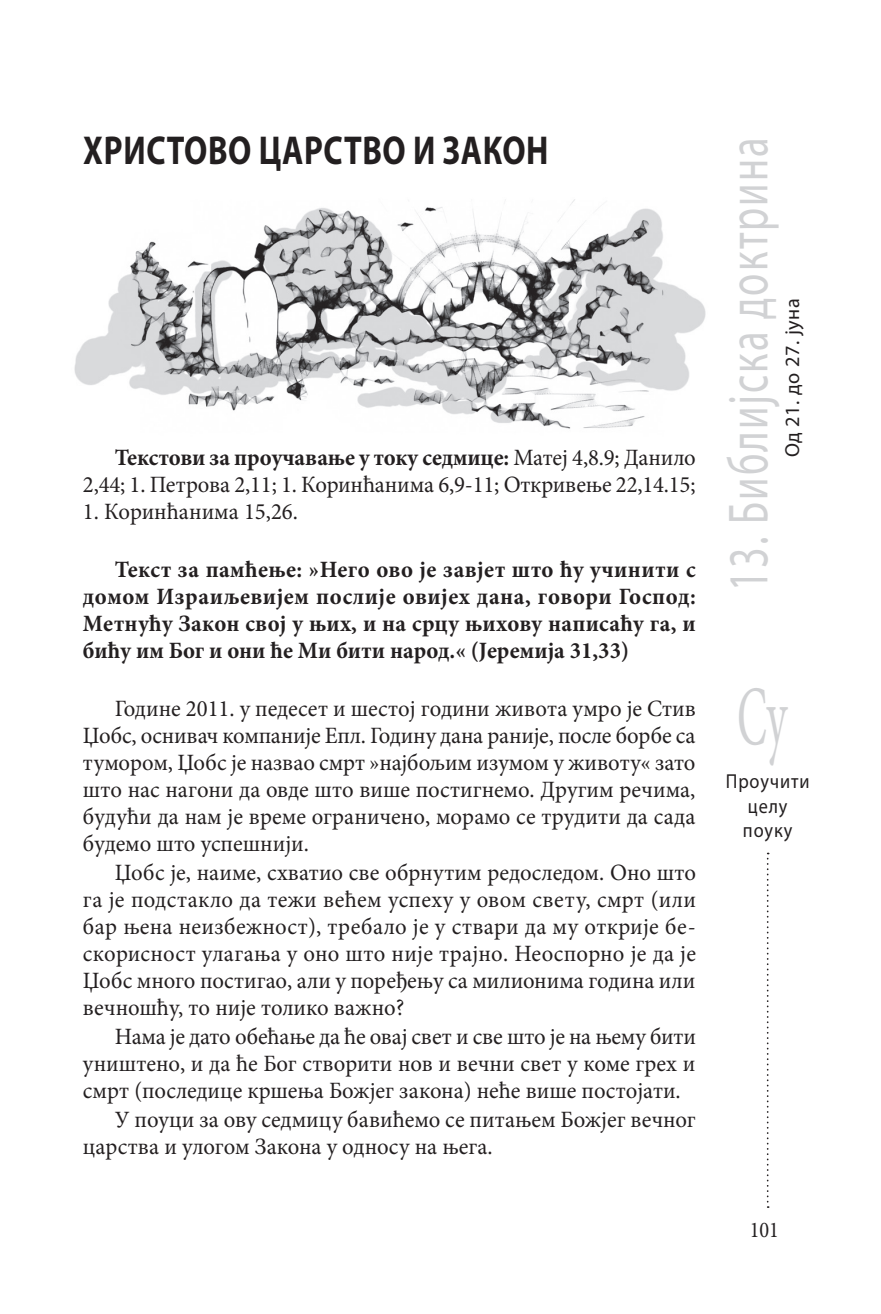
<style>
.page{position:relative;width:881px;height:1314px;background:#fff}
.page>*{position:absolute;margin:0;border:0;box-sizing:border-box;transform-origin:0 0}
.t1{font:84.38px "G Minion Pro";color:#d1d2d4;scale:.53 1}
.t2{font:56.7px "Myriad Pro";letter-spacing:.05em;color:#d1d2d4;scale:.71 1}
.t3{font:700 40.5px "Myriad Pro";letter-spacing:.02em;color:#231f20;scale:.8 1}
.t4{font:23.4px/27px "G Minion Pro";color:#231f20;text-align:right}
.t5{font:700 23.4px/27px "G Minion Pro";color:#231f20;text-align:justify}
.t6{font:22.5px "G Minion Pro";color:#231f20;scale:.9 1}
.t7{font:20.25px/24.3px "Myriad Pro";letter-spacing:.045em;color:#231f20;text-align:center;scale:.9 1}
.t8{font:20.25px "Myriad Pro";letter-spacing:.045em;color:#231f20}
.s1{font-weight:700}
</style>
<div class="page">
<svg style="left:766px;top:853px;width:2px;height:355px"></svg>
<img style="left:74px;top:199px;width:632px;height:230px">
<h3 class="t3" style="left:83px;top:124px;width:155px">Христово</h3>
<h3 class="t3" style="left:258px;top:124px;width:364px">царство и Закон</h3>
<p class="t4" style="left:83px;top:444px;width:614px"><span class="s1">Текстови за проучавање у току седмице:</span> Матеј 4,8.9; Данило<br>2,44; 1. Петрова 2,11; 1. Коринћанима 6,9-11; Откривење 22,14.15;</p>
<p class="t4" style="left:83px;top:498px;width:216px">1. Коринћанима 15,26.</p>
<p class="t5" style="left:83px;top:556px;width:614px;text-indent:32px">Текст за памћење: »Него ово је завјет што ћу учинити с домом Израиљевијем послије овијех дана, говори Господ:<br>Метнућу Закон свој у њих, и на срцу њихову написаћу га, и бићу им Бог и они ће Ми бити народ.« (Јеремија 31,33)</p>
<p class="t4" style="left:83px;top:695px;width:614px;text-align:justify;text-indent:32px">Године 2011. у педесет и шестој години живота умро је Стив Џобс, оснивач компаније Епл. Годину дана раније, после борбе са тумором, Џобс је назвао смрт »најбољим изумом у животу« зато што нас нагони да овде што више постигнемо. Другим речима, будући да нам је време ограничено, морамо се трудити да сада будемо што успешнији.</p>
<p class="t4" style="left:83px;top:859px;width:614px;text-align:left;text-indent:32px">Џобс је, наиме, схватио све обрнутим редоследом. Оно што га је подстакло да тежи већем успеху у овом свету, смрт (или бар њена неизбежност), требало је у ствари да му открије бе&shy;скорисност улагања у оно што није трајно. Неоспорно је да је Џобс много постигао, али у поређењу са милионима година или вечношћу, то није толико важно?</p>
<p class="t4" style="left:115px;top:1023px;width:582px">Нама је дато обећање да ће овај свет и све што је на њему бити</p>
<p class="t4" style="left:83px;top:1050px;width:613px">уништено, и да ће Бог створити нов и вечни свет у коме грех и</p>
<p class="t4" style="left:83px;top:1077px;width:599px">смрт (последице кршења Божјег закона) неће више постојати.</p>
<p class="t4" style="left:115px;top:1106px;width:582px">У поуци за ову седмицу бавићемо се питањем Божјег вечног</p>
<p class="t4" style="left:83px;top:1133px;width:411px">царства и улогом Закона у односу на њега.</p>
<h2 class="t2" style="left:713px;top:590px;width:639px;rotate:-90deg">13. Библијска доктрина</h2>
<p class="t8" style="left:779px;top:457px;width:160px;rotate:-90deg">Од 21. до 27. јуна</p>
<h1 class="t1" style="left:736px;top:661px;width:96px">Су</h1>
<p class="t7" style="left:725px;top:769px;width:94px">Проучити целу поуку</p>
<p class="t6" style="left:749px;top:1215px;width:34px">101</p>
</div>
